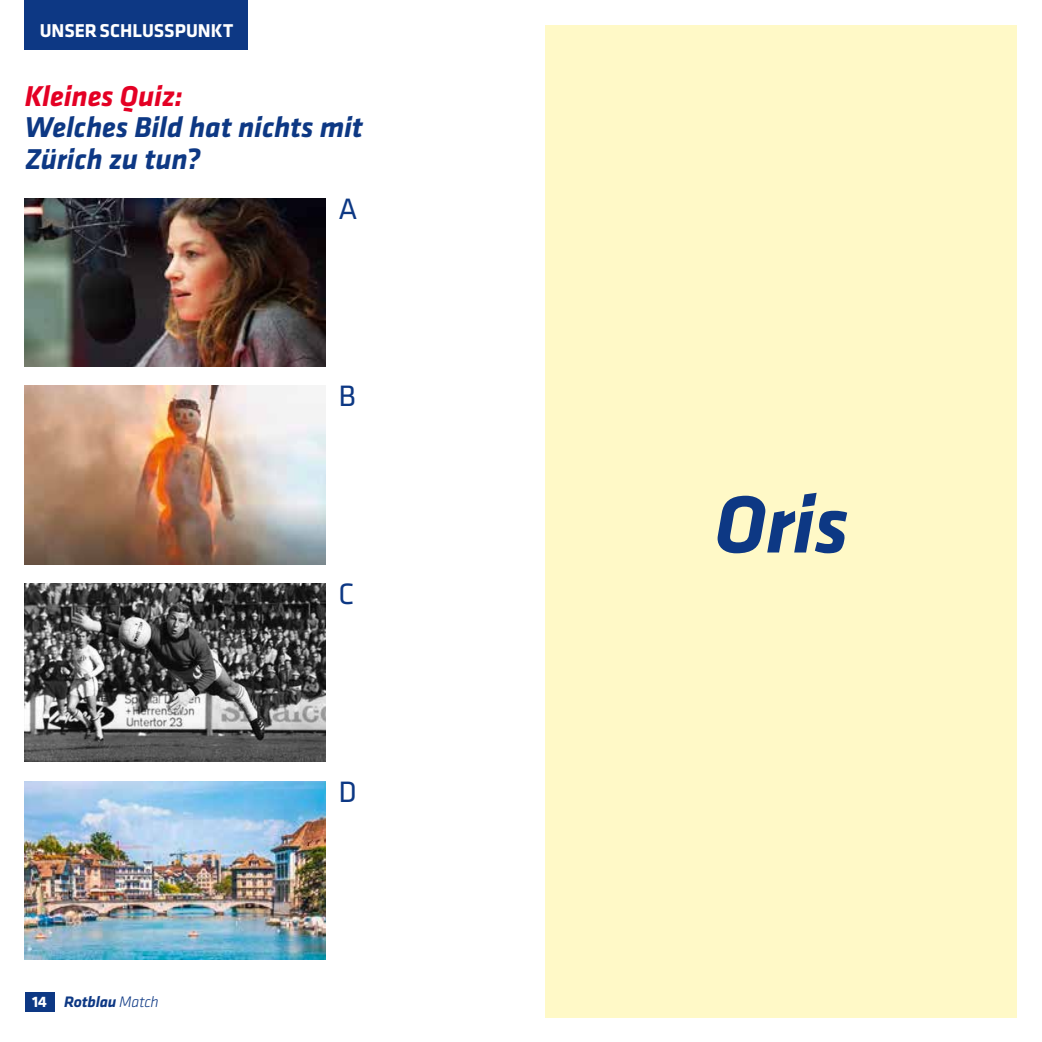
<style>
.page{position:relative;width:1042px;height:1042px;background:#fff}
.page>*{position:absolute;margin:0;border:0;box-sizing:border-box;transform-origin:0 0}
.t1{font:italic 700 84px "Klavika";color:#0d3884}
.t2{font:30.62px "Klavika";color:#0d3884}
.t3{font:italic 700 29.75px/31.5px "Klavika";letter-spacing:-.01em;color:#0d3884}
.t4{font:italic 700 29.75px "Klavika";letter-spacing:-.005em;color:#e40024}
.t5{font:700 19.25px "Klavika";color:#fff}
.t6{font:italic 700 15.75px "Klavika";letter-spacing:-.015em;color:#0d3884}
.s1{font-style:normal;color:#fff}
.s2{font-weight:300}
</style>
<div class="page">
<div style="left:25px;top:992px;width:30px;height:20px;background:#0d3884"></div>
<div style="left:546px;top:25px;width:471px;height:992px;background:#fff9c7"></div>
<div style="left:25px;top:0;width:223px;height:50px;background:#0d3884"></div>
<img style="left:25px;top:198px;width:301px;height:168px">
<img style="left:25px;top:386px;width:301px;height:178px">
<img style="left:25px;top:584px;width:301px;height:178px">
<img style="left:25px;top:782px;width:301px;height:178px">
<p class="t5" style="left:40px;top:17px;width:195px">UNSER SCHLUSSPUNKT</p>
<p class="t4" style="left:25px;top:75px;width:160px">Kleines Quiz:</p>
<p class="t3" style="left:25px;top:111px;width:340px">Welches Bild hat nichts mit<br>Zürich zu tun?</p>
<p class="t2" style="left:338px;top:189px;width:21px">A</p>
<p class="t2" style="left:338px;top:376px;width:19px">B</p>
<p class="t2" style="left:338px;top:574px;width:17px">C</p>
<p class="t6" style="left:32px;top:990px;width:128px"><span class="s1">14</span> Rotblau <span class="s2">Match</span></p>
<p class="t2" style="left:338px;top:772px;width:20px">D</p>
<h1 class="t1" style="left:714px;top:465px;width:136px">Oris</h1>
</div>
